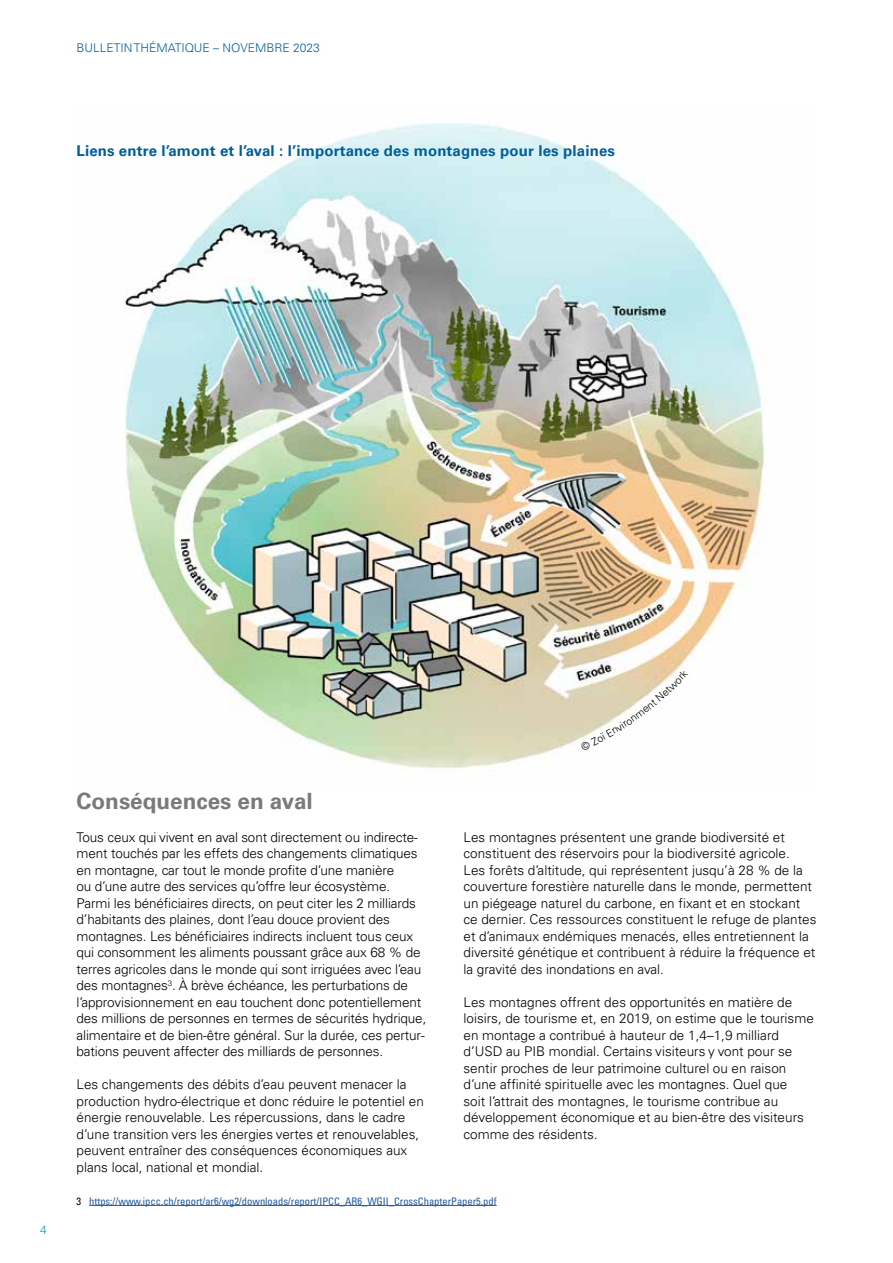
<style>
.page{position:relative;width:893px;height:1263px;background:#fff}
.page>*{position:absolute;margin:0;border:0;box-sizing:border-box;transform-origin:0 0}
.t1{font:700 22.5px "Univers";color:#797a7b}
.t2{font:700 15px "Univers";letter-spacing:.01em;color:#005f9a}
.t3{font:300 13.5px/16.5px "Univers";color:#000}
.t4{font:300 12px "Univers";color:#005f9a}
.t5{font:300 12px "Univers";color:#00a4b7}
.t6{font:condensed 10.5px "Univers";color:#275b9b}
.s1{color:#000}
</style>
<div class="page">
<hr style="left:89px;top:1205px;width:408px;height:1px;background:#275b9b">
<img style="left:124px;top:123px;width:641px;height:646px">
<svg style="left:580px;top:669px;width:108px;height:81px"></svg>
<p class="t4" style="left:77px;top:40px;width:245px">BULLETIN THÉMATIQUE – NOVEMBRE 2023</p>
<p class="t2" style="left:77px;top:142px;width:540px">Liens entre l’amont et l’aval : l’importance des montagnes pour les plaines</p>
<p class="t5" style="left:40px;top:1222px;width:8px">4</p>
<h1 class="t1" style="left:77px;top:787px;width:238px">Conséquences en aval</h1>
<p class="t3" style="left:77px;top:828px;width:351px">Tous ceux qui vivent en aval sont directement ou indirecte&shy;ment touchés par les effets des changements climatiques en montagne, car tout le monde profite d’une manière<br>ou d’une autre des services qu’offre leur écosystème.<br>Parmi les bénéficiaires directs, on peut citer les 2 milliards d’habitants des plaines, dont l’eau douce provient des montagnes. Les bénéficiaires indirects incluent tous ceux qui consomment les aliments poussant grâce aux 68 % de terres agricoles dans le monde qui sont irriguées avec l’eau des montagnes<sup>3</sup>. À brève échéance, les perturbations de l’approvisionnement en eau touchent donc potentiellement des millions de personnes en termes de sécurités hydrique, alimentaire et de bien-être général. Sur la durée, ces pertur&shy;bations peuvent affecter des milliards de personnes.</p>
<p class="t3" style="left:77px;top:1076px;width:349px">Les changements des débits d’eau peuvent menacer la production hydro-électrique et donc réduire le potentiel en énergie renouvelable. Les répercussions, dans le cadre d’une transition vers les énergies vertes et renouvelables, peuvent entraîner des conséquences économiques aux plans local, national et mondial.</p>
<p class="t3" style="left:463px;top:828px;width:354px">Les montagnes présentent une grande biodiversité et constituent des réservoirs pour la biodiversité agricole.<br>Les forêts d’altitude, qui représentent jusqu’à 28 % de la couverture forestière naturelle dans le monde, permettent un piégeage naturel du carbone, en fixant et en stockant ce dernier. Ces ressources constituent le refuge de plantes et d’animaux endémiques menacés, elles entretiennent la diversité génétique et contribuent à réduire la fréquence et la gravité des inondations en aval.</p>
<p class="t3" style="left:463px;top:993px;width:352px">Les montagnes offrent des opportunités en matière de loisirs, de tourisme et, en 2019, on estime que le tourisme en montage a contribué à hauteur de 1,4–1,9 milliard d’USD au PIB mondial. Certains visiteurs y vont pour se sentir proches de leur patrimoine culturel ou en raison d’une affinité spirituelle avec les montagnes. Quel que<br>soit l’attrait des montagnes, le tourisme contribue au développement économique et au bien-être des visiteurs comme des résidents.</p>
<p class="t6" style="left:77px;top:1194px;width:422px"><span class="s1">3</span> https://www.ipcc.ch/report/ar6/wg2/downloads/report/IPCC_AR6_WGII_CrossChapterPaper5.pdf</p>
</div>
